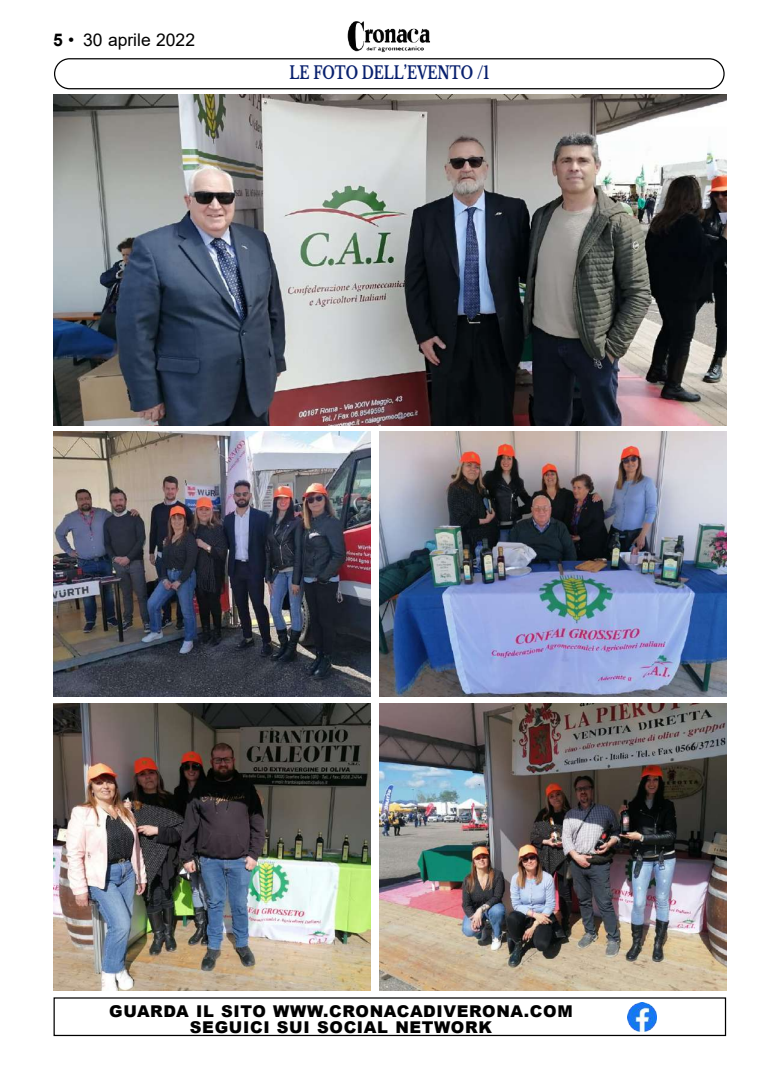
<style>
.page{position:relative;width:780px;height:1088px;background:#fff}
.page>*{position:absolute;margin:0;border:0;box-sizing:border-box;transform-origin:0 0}
.t1{font:700 17.5px "Libre Baskerville";color:#08206e;scale:.75 1}
.t2{font:17.5px "Arial";color:#000}
.t3{font:900 16.25px/16.2px "Arial";letter-spacing:.04em;color:#000;text-align:center}
.s1{font-weight:700}
</style>
<div class="page">
<img style="left:347px;top:21px;width:83px;height:32px">
<img style="left:53px;top:94px;width:673px;height:332px">
<img style="left:53px;top:431px;width:317px;height:265px">
<img style="left:379px;top:431px;width:347px;height:265px">
<img style="left:53px;top:704px;width:317px;height:286px">
<img style="left:379px;top:704px;width:347px;height:286px">
<div style="left:53px;top:997px;width:673px;height:39px;border:1px solid #000"></div>
<svg style="left:636px;top:1011px;width:21px;height:21px"></svg>
<img style="left:627px;top:1002px;width:29px;height:29px">
<svg style="left:54px;top:58px;width:670px;height:31px"></svg>
<p class="t2" style="left:53px;top:30px;width:143px"><span class="s1">5</span> • 30 aprile 2022</p>
<p class="t1" style="left:289px;top:62px;width:267px">LE FOTO DELL’EVENTO /1</p>
<p class="t3" style="left:109px;top:1002px;width:465px">GUARDA IL SITO WWW.CRONACADIVERONA.COM<br>SEGUICI SUI SOCIAL NETWORK</p>
</div>
